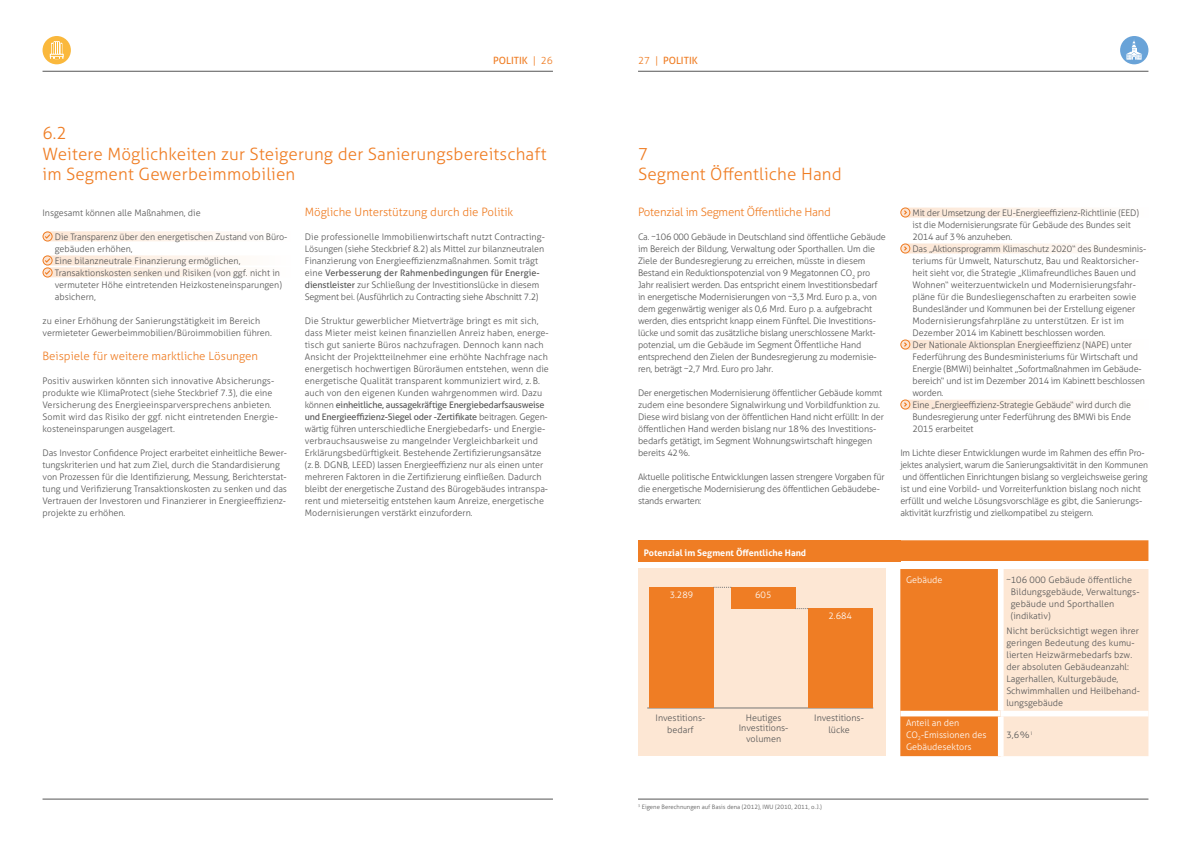
<style>
.page{position:relative;width:1191px;height:842px;background:#fff}
.page>*{position:absolute;margin:0;border:0;box-sizing:border-box;transform-origin:0 0}
.t1{font:300 17px/20.4px "Aller";letter-spacing:.01em;color:#ef7d24}
.t2{font:300 11.5px "Aller";color:#ef7d24}
.t3{font:300 11.5px "Aller";letter-spacing:-.02em;color:#ef7d24}
.t4{font:10px "Aller";color:#ef7d24}
.t5{font:300 9px/12px "Aller";letter-spacing:-.01em;color:#565656}
.t6{font:300 9px/12px "Aller";letter-spacing:.01em;color:#565656}
.t7{font:300 9px/12px "Aller";color:#fff}
.t8{font:700 9px "Aller";color:#fff}
.t9{font:300 6px "Aller";color:#565656}
.s1{font-weight:300}
.s2{font-weight:400}
</style>
<div class="page">
<div style="left:1120px;top:36px;width:28px;height:28px;background:#69a3d8;border-radius:50%"></div>
<svg style="left:1125px;top:38px;width:17px;height:22px"></svg>
<hr style="left:638px;top:799px;width:510px;height:1px;background:#565656">
<hr style="left:638px;top:71px;width:510px;height:1px;background:#565656">
<div style="left:43px;top:36px;width:28px;height:28px;background:#fab83c;border-radius:50%"></div>
<svg style="left:50px;top:41px;width:14px;height:18px"></svg>
<hr style="left:43px;top:71px;width:510px;height:1px;background:#565656">
<hr style="left:43px;top:799px;width:510px;height:1px;background:#565656">
<svg style="left:43px;top:231px;width:191px;height:11px"></svg>
<svg style="left:43px;top:255px;width:191px;height:23px"></svg>
<svg style="left:900px;top:207px;width:192px;height:11px"></svg>
<svg style="left:900px;top:243px;width:192px;height:11px"></svg>
<svg style="left:900px;top:339px;width:192px;height:11px"></svg>
<svg style="left:900px;top:399px;width:192px;height:11px"></svg>
<div style="left:638px;top:568px;width:247px;height:188px;background:#fde7d4"></div>
<div style="left:900px;top:540px;width:248px;height:216px;background:#ef7d24"></div>
<div style="left:900px;top:561px;width:248px;height:8px;background:#fff"></div>
<div style="left:1003px;top:569px;width:145px;height:187px;background:#fde7d4"></div>
<div style="left:998px;top:569px;width:5px;height:142px;background:#fff"></div>
<div style="left:900px;top:711px;width:100px;height:5px;background:#fff"></div>
<div style="left:1000px;top:711px;width:148px;height:5px;background:#fff"></div>
<div style="left:998px;top:716px;width:5px;height:40px;background:#fff"></div>
<div style="left:638px;top:540px;width:248px;height:21px;background:#ef7d24"></div>
<hr style="left:647px;top:708px;width:226px;height:1px;background:#767676">
<div style="left:808px;top:608px;width:64px;height:100px;background:#ef7d24"></div>
<div style="left:886px;top:540px;width:15px;height:21px;background:#ef7d24"></div>
<div style="left:731px;top:587px;width:64px;height:22px;background:#ef7d24"></div>
<div style="left:649px;top:587px;width:64px;height:121px;background:#ef7d24"></div>
<svg style="left:713px;top:587px;width:18px;height:1px"></svg>
<svg style="left:795px;top:608px;width:13px;height:1px"></svg>
<p class="t4" style="left:493px;top:54px;width:61px">POLITIK <span class="s1">| 26</span></p>
<p class="t4" style="left:638px;top:54px;width:61px"><span class="s1">27 |</span> POLITIK</p>
<h1 class="t1" style="left:43px;top:123px;width:505px">6.2<br>Weitere Möglichkeiten zur Steigerung der Sanierungsbereitschaft im Segment Gewerbeimmobilien</h1>
<p class="t5" style="left:43px;top:207px;width:160px">Insgesamt können alle Maßnahmen, die</p>
<p class="t5" style="left:55px;top:231px;width:233px">Die Transparenz über den energetischen Zustand von Büro&shy;gebäuden erhöhen,<br>Eine bilanzneutrale Finanzierung ermöglichen, Transaktionskosten senken und Risiken (von ggf. nicht in vermuteter Höhe eintretenden Heizkosteneinsparungen) absichern,</p>
<p class="t5" style="left:43px;top:315px;width:231px">zu einer Erhöhung der Sanierungstätigkeit im Bereich vermieteter Gewerbeimmobilien/Büroimmobilien führen.</p>
<p class="t2" style="left:43px;top:349px;width:217px">Beispiele für weitere marktliche Lösungen</p>
<p class="t6" style="left:43px;top:375px;width:237px">Positiv auswirken könnten sich innovative Absicherungs&shy;produkte wie KlimaProtect (siehe Steckbrief 7.3), die eine Versicherung des Energieeinsparversprechens anbieten.<br>Somit wird das Risiko der ggf. nicht eintretenden Energie&shy;kosteneinsparungen ausgelagert.</p>
<p class="t5" style="left:43px;top:447px;width:246px">Das Investor Confidence Project erarbeitet einheitliche Bewer-- tungskriterien und hat zum Ziel, durch die Standardisierung von Prozessen für die Identifizierung, Messung, Berichterstat&shy;tung und Verifizierung Transaktionskosten zu senken und das Vertrauen der Investoren und Finanzierer in Energieeffizienz&shy;projekte zu erhöhen.</p>
<p class="t2" style="left:305px;top:205px;width:210px">Mögliche Unterstützung durch die Politik</p>
<p class="t5" style="left:305px;top:231px;width:241px">Die professionelle Immobilienwirtschaft nutzt Contracting-- Lösungen (siehe Steckbrief 8.2) als Mittel zur bilanzneutralen Finanzierung von Energieeffizienzmaßnahmen. Somit trägt eine <span class="s2">Verbesserung der Rahmenbedingungen für Energie&shy;dienstleister</span> zur Schließung der Investitionslücke in diesem Segment bei. (Ausführlich zu Contracting siehe Abschnitt 7.2)</p>
<p class="t5" style="left:305px;top:315px;width:245px">Die Struktur gewerblicher Mietverträge bringt es mit sich, dass Mieter meist keinen finanziellen Anreiz haben, energe&shy;tisch gut sanierte Büros nachzufragen. Dennoch kann nach Ansicht der Projektteilnehmer eine erhöhte Nachfrage nach energetisch hochwertigen Büroräumen entstehen, wenn die energetische Qualität transparent kommuniziert wird, z.B. auch von den eigenen Kunden wahrgenommen wird. Dazu können <span class="s2">einheitliche, aussagekräftige Energiebedarfsausweise und Energieeffizienz-Siegel oder -Zertifikate</span> beitragen. Gegen&shy;wärtig führen unterschiedliche Energiebedarfs- und Energie&shy;verbrauchsausweise zu mangelnder Vergleichbarkeit und Erklärungsbedürftigkeit. Bestehende Zertifizierungsansätze (z.B. DGNB, LEED) lassen Energieeffizienz nur als einen unter mehreren Faktoren in die Zertifizierung einfließen. Dadurch bleibt der energetische Zustand des Bürogebäudes intranspa&shy;rent und mieterseitig entstehen kaum Anreize, energetische Modernisierungen verstärkt einzufordern.</p>
<h1 class="t1" style="left:638px;top:144px;width:205px">7<br>Segment Öffentliche Hand</h1>
<p class="t3" style="left:638px;top:205px;width:194px">Potenzial im Segment Öffentliche Hand</p>
<p class="t5" style="left:638px;top:231px;width:249px">Ca. ~106 000 Gebäude in Deutschland sind öffentliche Gebäude im Bereich der Bildung, Verwaltung oder Sporthallen. Um die Ziele der Bundesregierung zu erreichen, müsste in diesem Bestand ein Reduktionspotenzial von 9 Megatonnen CO<sub>2</sub> pro Jahr realisiert werden. Das entspricht einem Investitionsbedarf in energetische Modernisierungen von ~3,3 Mrd. Euro p.a., von dem gegenwärtig weniger als 0,6 Mrd. Euro p.a. aufgebracht werden, dies entspricht knapp einem Fünftel. Die Investitions&shy;lücke und somit das zusätzliche bislang unerschlossene Markt&shy;potenzial, um die Gebäude im Segment Öffentliche Hand entsprechend den Zielen der Bundesregierung zu modernisie&shy;ren, beträgt ~2,7 Mrd. Euro pro Jahr.</p>
<p class="t5" style="left:638px;top:387px;width:247px">Der energetischen Modernisierung öffentlicher Gebäude kommt zudem eine besondere Signalwirkung und Vorbildfunktion zu.<br>Diese wird bislang von der öffentlichen Hand nicht erfüllt: In der öffentlichen Hand werden bislang nur 18% des Investitions&shy;bedarfs getätigt, im Segment Wohnungswirtschaft hingegen bereits 42%.</p>
<p class="t5" style="left:638px;top:471px;width:248px">Aktuelle politische Entwicklungen lassen strengere Vorgaben für die energetische Modernisierung des öffentlichen Gebäudebe&shy;stands erwarten:</p>
<p class="t8" style="left:643px;top:547px;width:164px">Potenzial im Segment Öffentliche Hand</p>
<p class="t7" style="left:669px;top:588px;width:25px">3.289</p>
<p class="t7" style="left:755px;top:588px;width:18px">605</p>
<p class="t7" style="left:828px;top:610px;width:25px">2.684</p>
<p class="t5" style="left:655px;top:711px;width:50px;text-align:center">Investitions&shy;bedarf</p>
<p class="t5" style="left:814px;top:711px;width:50px;text-align:center">Investitions&shy;lücke</p>
<p class="t5" style="left:739px;top:712px;width:51px;line-height:10.8px;text-align:center">Heutiges<br>Investitions&shy;volumen</p>
<p class="t5" style="left:912px;top:207px;width:235px">Mit der Umsetzung der EU-Energieeffizienz-Richtlinie (EED) ist die Modernisierungsrate für Gebäude des Bundes seit 2014 auf 3% anzuheben.<br>Das „Aktionsprogramm Klimaschutz 2020“ des Bundesminis&shy;teriums für Umwelt, Naturschutz, Bau und Reaktorsicher&shy;heit sieht vor, die Strategie „Klimafreundliches Bauen und Wohnen“ weiterzuentwickeln und Modernisierungsfahr&shy;pläne für die Bundesliegenschaften zu erarbeiten sowie Bundesländer und Kommunen bei der Erstellung eigener Modernisierungsfahrpläne zu unterstützen. Er ist im Dezember 2014 im Kabinett beschlossen worden.<br>Der Nationale Aktionsplan Energieeffizienz (NAPE) unter Federführung des Bundesministeriums für Wirtschaft und Energie (BMWi) beinhaltet „Sofortmaßnahmen im Gebäude&shy;bereich“ und ist im Dezember 2014 im Kabinett beschlossen worden.<br>Eine „Energieeffizienz-Strategie Gebäude“ wird durch die Bundesregierung unter Federführung des BMWi bis Ende 2015 erarbeitet</p>
<p class="t5" style="left:900px;top:447px;width:249px">Im Lichte dieser Entwicklungen wurde im Rahmen des effin Pro&shy;jektes analysiert, warum die Sanierungsaktivität in den Kommunen und öffentlichen Einrichtungen bislang so vergleichsweise gering ist und eine Vorbild- und Vorreiterfunktion bislang noch nicht erfüllt und welche Lösungsvorschläge es gibt, die Sanierungs&shy;aktivität kurzfristig und zielkompatibel zu steigern.</p>
<p class="t7" style="left:906px;top:574px;width:38px">Gebäude</p>
<p class="t6" style="left:1010px;top:574px;width:130px;text-indent:-4px">~106 000 Gebäude öffentliche<br>Bildungsgebäude, Verwaltungs&shy;gebäude und Sporthallen (indikativ)</p>
<p class="t5" style="left:1006px;top:625px;width:135px">Nicht berücksichtigt wegen ihrer geringen Bedeutung des kumu&shy;lierten Heizwärmebedarfs bzw. der absoluten Gebäudeanzahl:<br>Lagerhallen, Kulturgebäude,<br>Schwimmhallen und Heilbehand&shy;lungsgebäude</p>
<p class="t7" style="left:906px;top:717px;width:82px">Anteil an den<br>CO<sub>2</sub>--Emissionen des<br>Gebäudesektors</p>
<p class="t5" style="left:1006px;top:729px;width:27px">3,6%<sup>i</sup></p>
<p class="t9" style="left:638px;top:803px;width:185px"><sup>3</sup> Eigene Berechnungen auf Basis dena (2012), IWU (2010, 2011, o.J.)</p>
</div>
